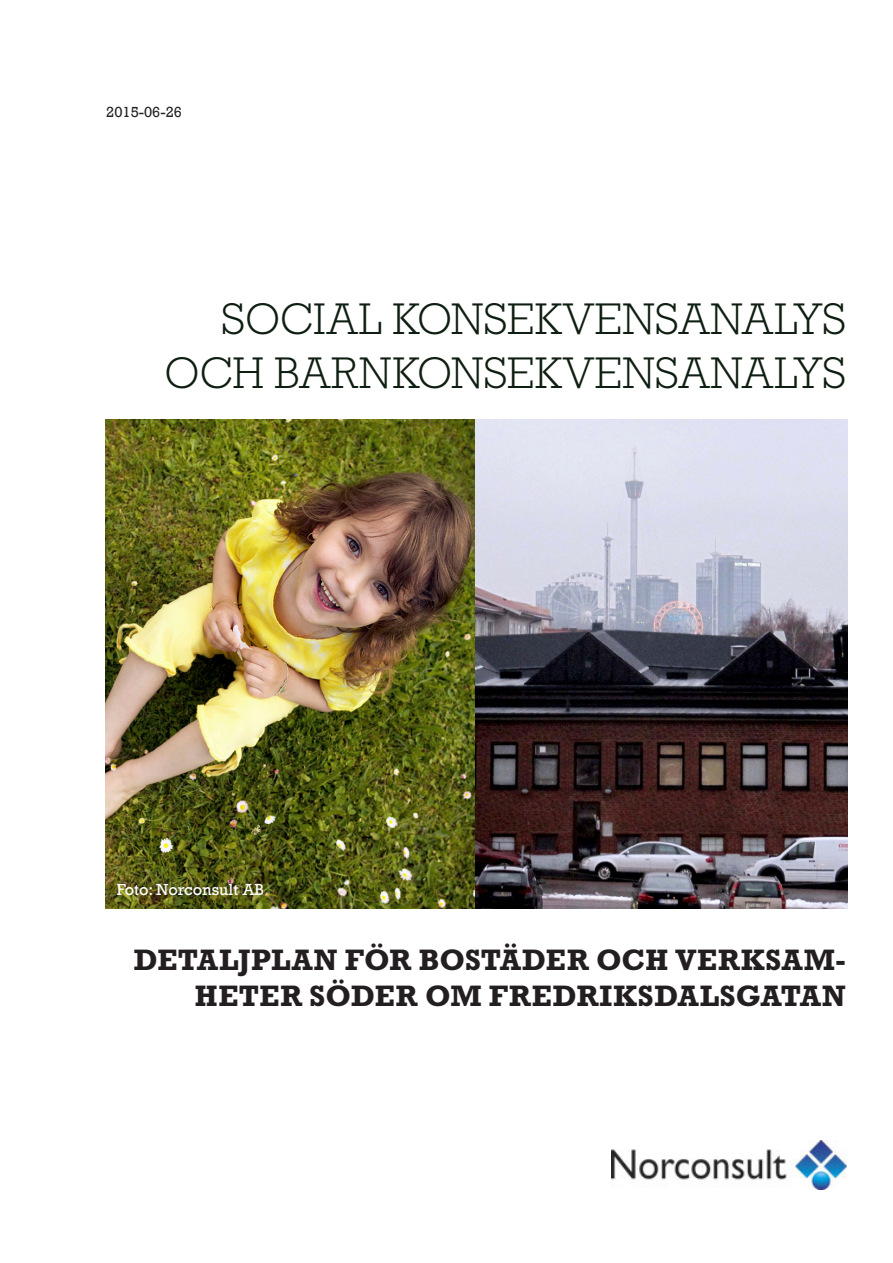
<style>
.page{position:relative;width:893px;height:1263px;background:#fff}
.page>*{position:absolute;margin:0;border:0;box-sizing:border-box;transform-origin:0 0}
.t1{font:300 45px "Rockwell Std";letter-spacing:.005em;color:#0e1e10}
.t2{font:700 30px "Rockwell Std";letter-spacing:.01em;color:#231f20}
.Brødtekst_uten_innry{font:16.5px "Rockwell";color:#fff}
.Brødtekst_uten_innry-2{font:15px "Rockwell";color:#231f20}
</style>
<div class="page">
<img style="left:611px;top:1140px;width:235px;height:49px">
<img style="left:106px;top:420px;width:741px;height:488px">
<p class="Brødtekst_uten_innry-2" style="left:106px;top:103px;width:77px">2015-06-26</p>
<p class="t1" style="left:221px;top:293px;width:627px">SOCIAL KONSEKVENSANALYS</p>
<p class="t1" style="left:165px;top:347px;width:683px">OCH BARNKONSEKVENSANALYS</p>
<p class="Brødtekst_uten_innry" style="left:117px;top:880px;width:149px">Foto: Norconsult AB</p>
<p class="t2" style="left:134px;top:942px;width:714px">DETALJPLAN FÖR BOSTÄDER OCH VERKSAM-</p>
<p class="t2" style="left:195px;top:978px;width:652px">HETER SÖDER OM FREDRIKSDALSGATAN</p>
</div>
